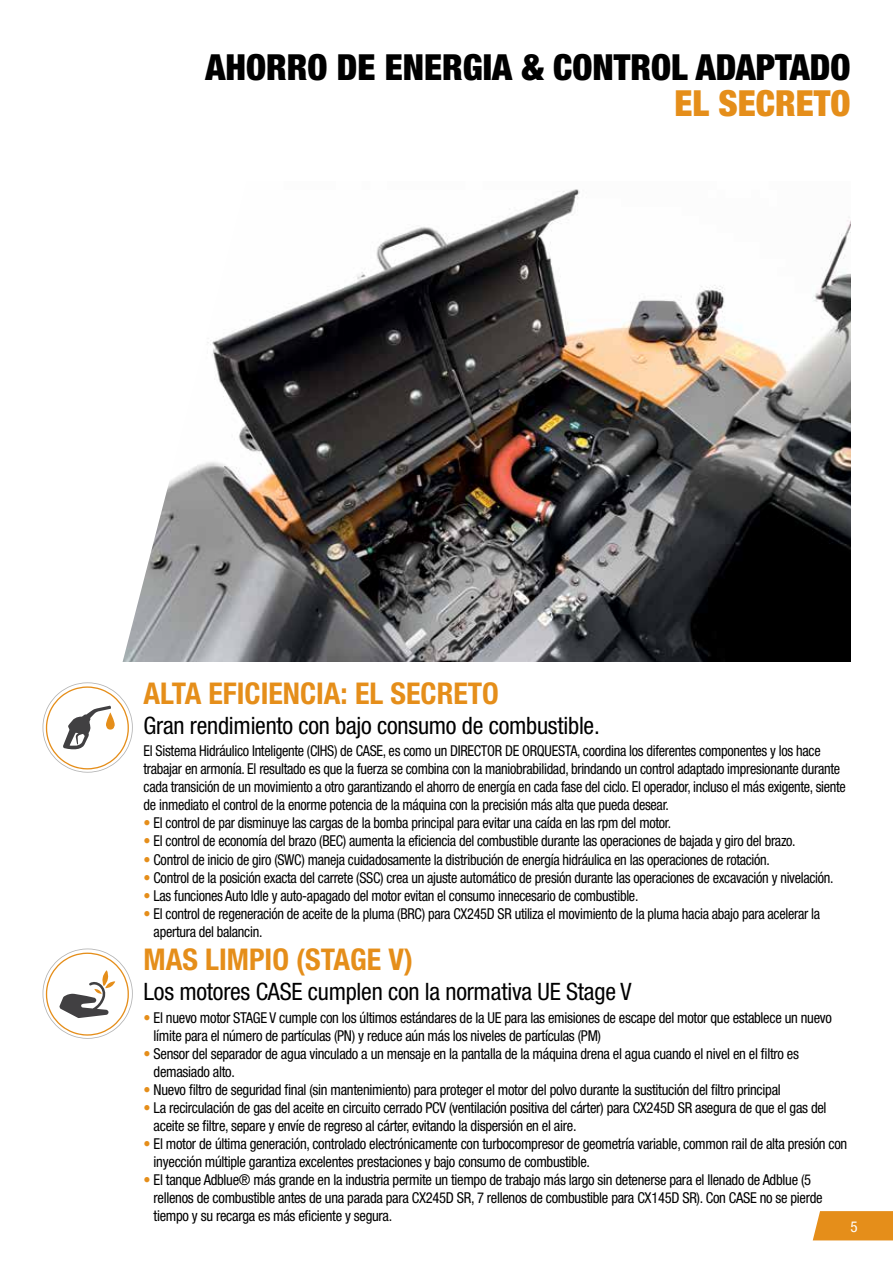
<style>
.page{position:relative;width:893px;height:1263px;background:#fff}
.page>*{position:absolute;margin:0;border:0;box-sizing:border-box;transform-origin:0 0}
.t1{font:900 condensed 36px "Helvetica Neue LT Std";color:#000}
.t2{font:900 condensed 36px "Helvetica Neue LT Std";color:#e58e1a}
.t3{font:700 condensed 30px "Helvetica Neue LT Std";color:#e58e1a}
.t4{font:condensed 24px "Helvetica Neue LT Std";letter-spacing:-.01em;color:#000}
.t5{font:condensed 15px/18px "Helvetica Neue LT Std";letter-spacing:-.02em;color:#000;scale:.95 1}
.t6{font:condensed 15px/18px "Helvetica Neue LT Std";letter-spacing:-.02em;color:#000}
.t7{font:condensed 15px "Helvetica Neue LT Std";color:#fff}
.s1{color:#e58e1a}
</style>
<div class="page">
<svg style="left:813px;top:1211px;width:80px;height:29px;background:#e69324"></svg>
<img style="left:255px;top:189px;width:595px;height:473px">
<svg style="left:122px;top:324px;width:133px;height:338px"></svg>
<svg style="left:43px;top:682px;width:90px;height:91px"></svg>
<svg style="left:106px;top:712px;width:9px;height:17px"></svg>
<svg style="left:43px;top:948px;width:90px;height:91px"></svg>
<h1 class="t1" style="left:205px;top:45px;width:646px">AHORRO DE ENERGIA &amp; CONTROL ADAPTADO</h1>
<h1 class="t2" style="left:674px;top:81px;width:178px">EL SECRETO</h1>
<h2 class="t3" style="left:144px;top:675px;width:357px">ALTA EFICIENCIA: EL SECRETO</h2>
<h3 class="t4" style="left:144px;top:712px;width:458px">Gran rendimiento con bajo consumo de combustible.</h3>
<p class="t5" style="left:144px;top:742px;width:741px">El Sistema Hidráulico Inteligente (CIHS) de CASE, es como un DIRECTOR DE ORQUESTA, coordina los diferentes componentes y los hace trabajar en armonía. El resultado es que la fuerza se combina con la maniobrabilidad, brindando un control adaptado impresionante durante cada transición de un movimiento a otro garantizando el ahorro de energía en cada fase del ciclo. El operador, incluso el más exigente, siente de inmediato el control de la enorme potencia de la máquina con la precisión más alta que pueda desear.</p>
<p class="t5" style="left:144px;top:814px;width:557px"><span class="s1">•</span> El control de par disminuye las cargas de la bomba principal para evitar una caída en las rpm del motor.</p>
<p class="t5" style="left:144px;top:832px;width:688px"><span class="s1">•</span> El control de economía del brazo (BEC) aumenta la eficiencia del combustible durante las operaciones de bajada y giro del brazo.</p>
<p class="t5" style="left:144px;top:850px;width:661px"><span class="s1">•</span> Control de inicio de giro (SWC) maneja cuidadosamente la distribución de energía hidráulica en las operaciones de rotación.</p>
<p class="t5" style="left:144px;top:868px;width:728px"><span class="s1">•</span> Control de la posición exacta del carrete (SSC) crea un ajuste automático de presión durante las operaciones de excavación y nivelación.</p>
<p class="t5" style="left:144px;top:886px;width:522px"><span class="s1">•</span> Las funciones Auto Idle y auto-apagado del motor evitan el consumo innecesario de combustible.</p>
<p class="t5" style="left:154px;top:904px;width:703px;text-indent:-10px"><span class="s1">•</span> El control de regeneración de aceite de la pluma (BRC) para CX245D SR utiliza el movimiento de la pluma hacia abajo para acelerar la apertura del balancin.</p>
<h2 class="t3" style="left:144px;top:941px;width:271px">MAS LIMPIO (STAGE V)</h2>
<h3 class="t4" style="left:144px;top:978px;width:489px">Los motores CASE cumplen con la normativa UE Stage V</h3>
<p class="t6" style="left:154px;top:1008px;width:680px;text-indent:-10px"><span class="s1">•</span> El nuevo motor STAGE V cumple con los últimos estándares de la UE para las emisiones de escape del motor que establece un nuevo límite para el número de partículas (PN) y reduce aún más los niveles de partículas (PM)</p>
<p class="t6" style="left:154px;top:1044px;width:647px;text-indent:-10px"><span class="s1">•</span> Sensor del separador de agua vinculado a un mensaje en la pantalla de la máquina drena el agua cuando el nivel en el filtro es demasiado alto.</p>
<p class="t6" style="left:144px;top:1080px;width:639px"><span class="s1">•</span> Nuevo filtro de seguridad final (sin mantenimiento) para proteger el motor del polvo durante la sustitución del filtro principal</p>
<p class="t6" style="left:154px;top:1098px;width:674px;text-indent:-10px"><span class="s1">•</span> La recirculación de gas del aceite en circuito cerrado PCV (ventilación positiva del cárter) para CX245D SR asegura de que el gas del aceite se filtre, separe y envíe de regreso al cárter, evitando la dispersión en el aire.</p>
<p class="t6" style="left:154px;top:1134px;width:695px;text-indent:-10px"><span class="s1">•</span> El motor de última generación, controlado electrónicamente con turbocompresor de geometría variable, common rail de alta presión con inyección múltiple garantiza excelentes prestaciones y bajo consumo de combustible.</p>
<p class="t6" style="left:154px;top:1170px;width:671px;text-indent:-10px"><span class="s1">•</span> El tanque Adblue® más grande en la industria permite un tiempo de trabajo más largo sin detenerse para el llenado de Adblue (5 rellenos de combustible antes de una parada para CX245D SR, 7 rellenos de combustible para CX145D SR). Con CASE no se pierde tiempo y su recarga es más eficiente y segura.</p>
<p class="t7" style="left:850px;top:1218px;width:9px">5</p>
</div>
